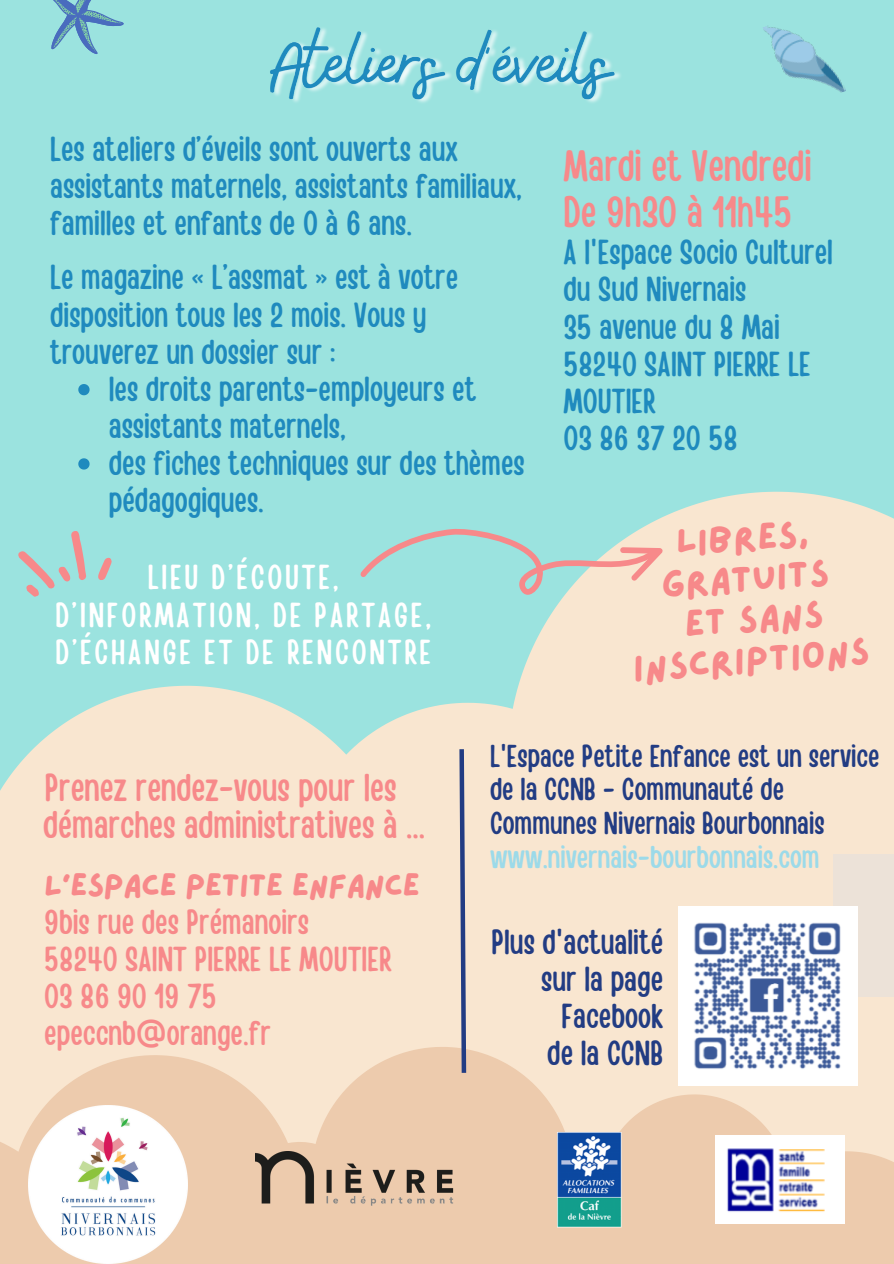
<style>
.page{position:relative;width:894px;height:1264px;background:#fff}
.page>*{position:absolute;margin:0;border:0;box-sizing:border-box;transform-origin:0 0}
.t1{font:43.5px "Handy Casual Condensed";color:#f7898a}
.t2{font:38.55px "Handy Casual Condensed";color:#f7898a}
.t3{font:37.5px/40.5px "Lazydog";color:#f7898a;text-align:center}
.t4{font:34.5px/37.2px "Handy Casual Condensed";color:#1f8abe}
.t5{font:34.5px "Handy Casual Condensed";color:#f7898a}
.t6{font:34.5px/37.2px "Handy Casual Condensed";letter-spacing:.08em;color:#fff;text-align:center}
.t7{font:34.5px/37.2px "Handy Casual Condensed";color:#223c83;text-align:right}
.t8{font:32.4px "Lazydog";letter-spacing:-.025em;color:#f7898a}
.t9{font:31.5px/33.8px "Handy Casual Condensed";color:#223c83}
.t10{font:31.5px "Handy Casual Condensed";color:#9cdae9}
</style>
<div class="page">
<div style="left:0;top:0;width:893px;height:1263px;background:#9be3df"></div>
<svg style="left:80px;top:462px;width:813px;height:252px"></svg>
<div style="left:0;top:714px;width:893px;height:241px;background:#f9e6d0"></div>
<div style="left:358px;top:446px;width:144px;height:143px;background:#9be3df"></div>
<div style="left:286px;top:800px;width:144px;height:143px;background:#f9e6d0"></div>
<svg style="left:0;top:955px;width:893px;height:308px;background:#f2d7bd"></svg>
<img style="left:255px;top:1151px;width:208px;height:56px">
<img style="left:29px;top:1105px;width:158px;height:158px">
<img style="left:557px;top:1132px;width:64px;height:94px">
<img style="left:715px;top:1135px;width:128px;height:88px">
<div style="left:832px;top:853px;width:61px;height:143px;background:#ece2d8"></div>
<svg style="left:457px;top:744px;width:11px;height:333px;background:#a2a0af"></svg>
<img style="left:678px;top:906px;width:179px;height:179px">
<svg style="left:18px;top:523px;width:98px;height:75px"></svg>
<svg style="left:359px;top:517px;width:303px;height:90px"></svg>
<div style="left:116px;top:763px;width:268px;height:268px;background:#f9e6d0"></div>
<svg style="left:51px;top:0;width:73px;height:54px"></svg>
<img style="left:763px;top:25px;width:83px;height:68px">
<img style="left:270px;top:27px;width:351px;height:76px">
<svg style="left:78px;top:384px;width:11px;height:11px"></svg>
<svg style="left:78px;top:458px;width:11px;height:11px"></svg>
<p class="t4" style="left:50px;top:129px;width:473px">Les ateliers d’éveils sont ouverts aux assistants maternels, assistants familiaux, familles et enfants de 0 à 6 ans.</p>
<p class="t4" style="left:50px;top:257px;width:409px">Le magazine « L’assmat » est à votre disposition tous les 2 mois. Vous y trouverez un dossier sur :</p>
<p class="t4" style="left:109px;top:368px;width:369px">les droits parents-employeurs et assistants maternels,</p>
<p class="t4" style="left:109px;top:443px;width:417px">des fiches techniques sur des thèmes pédagogiques.</p>
<p class="t6" style="left:55px;top:557px;width:377px">LIEU D’ÉCOUTE,<br>D’INFORMATION, DE PARTAGE,<br>D’ÉCHANGE ET DE RENCONTRE</p>
<p class="t1" style="left:563px;top:137px;width:250px">Mardi et Vendredi</p>
<p class="t1" style="left:563px;top:184px;width:230px">De 9h30 à 11h45</p>
<h3 class="t4" style="left:563px;top:232px;width:271px">A l'Espace Socio Culturel</h3>
<p class="t4" style="left:563px;top:269px;width:184px">du Sud Nivernais</p>
<p class="t4" style="left:563px;top:306px;width:218px">35 avenue du 8 Mai</p>
<p class="t4" style="left:563px;top:343px;width:249px">58240 SAINT PIERRE LE<br>MOUTIER</p>
<p class="t4" style="left:563px;top:417px;width:176px">03 86 37 20 58</p>
<h2 class="t3" style="left:623px;top:528px;width:239px;rotate:-4deg">LIBRES,<br>GRATUITS<br>ET SANS<br>INSCRIPTIONS</h2>
<p class="t2" style="left:45px;top:762px;width:353px">Prenez rendez-vous pour les</p>
<p class="t2" style="left:43px;top:799px;width:383px">démarches administratives à ...</p>
<p class="t8" style="left:44px;top:869px;width:377px">L’ESPACE PETITE ENFANCE</p>
<p class="t5" style="left:44px;top:899px;width:266px">9bis rue des Prémanoirs</p>
<p class="t5" style="left:44px;top:936px;width:348px">58240 SAINT PIERRE LE MOUTIER</p>
<p class="t5" style="left:44px;top:973px;width:174px">03 86 90 19 75</p>
<p class="t5" style="left:44px;top:1010px;width:228px">epeccnb@orange.fr</p>
<p class="t9" style="left:490px;top:737px;width:391px">L'Espace Petite Enfance est un service de la CCNB - Communauté de<br>Communes Nivernais Bourbonnais</p>
<p class="t10" style="left:490px;top:836px;width:331px">www.nivernais-bourbonnais.com</p>
<p class="t7" style="left:491px;top:921px;width:173px">Plus d'actualité sur la page<br>Facebook</p>
<p class="t7" style="left:547px;top:1032px;width:117px">de la CCNB</p>
</div>
